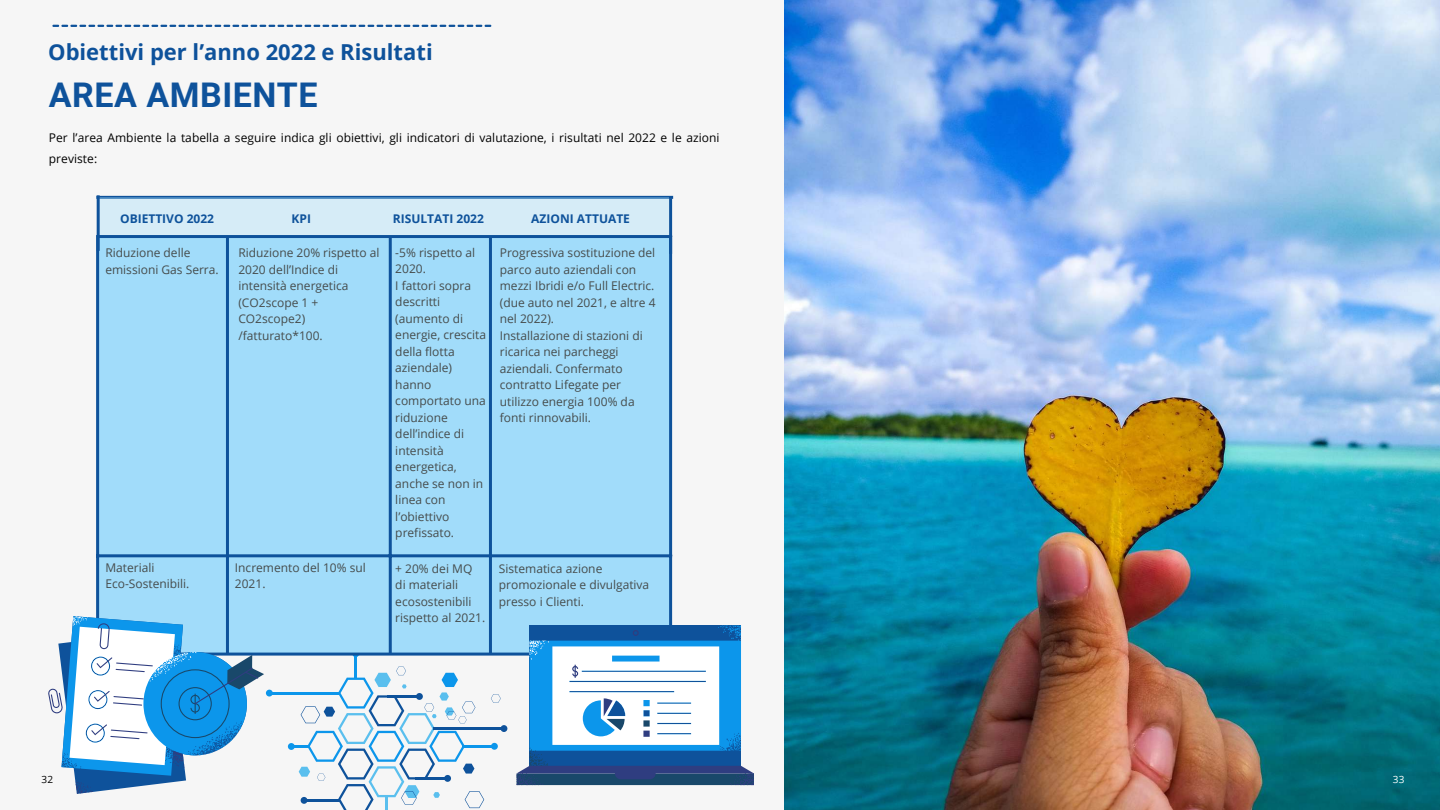
<style>
.page{position:relative;width:1440px;height:810px;background:#f6f6f6}
.page>*{position:absolute;margin:0;border:0;box-sizing:border-box;transform-origin:0 0}
.t1{font:700 34px "Roboto";letter-spacing:.015em;color:#0e529b}
.t2{font:700 22px "Open Sans";color:#0e529b}
.t3{font:12px/16.5px "Open Sans";color:#464c4c}
.t4{font:12px/21px "Open Sans";letter-spacing:.005em;color:#000}
.t5{font:700 12px "Open Sans";color:#0e529b}
.t6{font:10px "Open Sans";color:#000}
.t7{font:10px "Open Sans";color:#fff}
</style>
<div class="page">
<hr style="left:96px;top:196px;width:577px;height:3px;background:#0e529b">
<div style="left:97px;top:197px;width:571px;height:39px;background:#d6ecf7"></div>
<img style="left:784px;top:0;width:656px;height:810px">
<svg style="left:52px;top:25px;width:439px;height:2px"></svg>
<svg style="left:491px;top:694px;width:10px;height:9px"></svg>
<hr style="left:269px;top:692px;width:71px;height:2px;background:#0c96eb">
<div style="left:266px;top:690px;width:7px;height:7px;background:#0c96eb;border-radius:50%"></div>
<hr style="left:462px;top:745px;width:33px;height:2px;background:#0c96eb">
<div style="left:491px;top:743px;width:7px;height:7px;background:#0c96eb;border-radius:50%"></div>
<svg style="left:299px;top:667px;width:185px;height:143px"></svg>
<hr style="left:355px;top:654px;width:2px;height:25px;background:#0c96eb">
<div style="left:352px;top:650px;width:7px;height:7px;background:#0c96eb;border-radius:50%"></div>
<hr style="left:291px;top:745px;width:18px;height:3px;background:#0c96eb">
<div style="left:288px;top:743px;width:7px;height:7px;background:#0c96eb;border-radius:50%"></div>
<hr style="left:387px;top:695px;width:33px;height:3px;background:#0e529b">
<div style="left:416px;top:693px;width:7px;height:7px;background:#0e529b;border-radius:50%"></div>
<hr style="left:433px;top:727px;width:71px;height:3px;background:#0e529b">
<div style="left:501px;top:725px;width:6px;height:7px;background:#0e529b;border-radius:50%"></div>
<div style="left:99px;top:238px;width:570px;height:415px;background:#a1dcfa"></div>
<hr style="left:96px;top:238px;width:3px;height:415px;background:#0e529b">
<hr style="left:226px;top:238px;width:3px;height:415px;background:#0e529b">
<hr style="left:389px;top:238px;width:3px;height:415px;background:#0e529b">
<hr style="left:489px;top:238px;width:3px;height:415px;background:#0e529b">
<hr style="left:669px;top:238px;width:3px;height:415px;background:#0e529b">
<hr style="left:96px;top:235px;width:576px;height:3px;background:#0e529b">
<hr style="left:96px;top:554px;width:576px;height:3px;background:#0e529b">
<hr style="left:96px;top:653px;width:576px;height:3px;background:#0e529b">
<hr style="left:97px;top:195px;width:3px;height:56px;background:#0e529b">
<hr style="left:669px;top:198px;width:3px;height:56px;background:#0e529b">
<svg style="left:48px;top:616px;width:216px;height:178px"></svg>
<svg style="left:517px;top:625px;width:237px;height:160px"></svg>
<h2 class="t2" style="left:48px;top:37px;width:386px">Obiettivi per l’anno 2022 e Risultati</h2>
<h1 class="t1" style="left:49px;top:76px;width:270px">AREA AMBIENTE</h1>
<p class="t4" style="left:49px;top:127px;width:672px">Per l’area Ambiente la tabella a seguire indica gli obiettivi, gli indicatori di valutazione, i risultati nel 2022 e le azioni previste:</p>
<p class="t5" style="left:120px;top:210px;width:95px">OBIETTIVO 2022</p>
<p class="t5" style="left:292px;top:210px;width:21px">KPI</p>
<p class="t5" style="left:393px;top:210px;width:92px">RISULTATI 2022</p>
<p class="t5" style="left:531px;top:210px;width:100px">AZIONI ATTUATE</p>
<p class="t3" style="left:105px;top:244px;width:115px">Riduzione delle emissioni Gas Serra.</p>
<p class="t3" style="left:238px;top:244px;width:143px">Riduzione 20% rispetto al<br>2020 dell’Indice di intensità energetica (CO2scope 1 +<br>CO2scope2) /fatturato*100.</p>
<p class="t3" style="left:395px;top:244px;width:92px">-5% rispetto al<br>2020.<br>I fattori sopra descritti (aumento di energie, crescita della flotta aziendale) hanno comportato una riduzione dell’indice di intensità energetica, anche se non in linea con l’obiettivo prefissato.</p>
<p class="t3" style="left:500px;top:244px;width:157px">Progressiva sostituzione del parco auto aziendali con mezzi Ibridi e/o Full Electric. (due auto nel 2021, e altre 4 nel 2022).<br>Installazione di stazioni di ricarica nei parcheggi aziendali. Confermato contratto Lifegate per utilizzo energia 100% da fonti rinnovabili.</p>
<p class="t3" style="left:105px;top:559px;width:85px">Materiali<br>Eco-Sostenibili.</p>
<p class="t3" style="left:235px;top:559px;width:132px">Incremento del 10% sul<br>2021.</p>
<p class="t3" style="left:395px;top:560px;width:91px">+ 20% dei MQ di materiali ecosostenibili rispetto al 2021.</p>
<p class="t3" style="left:499px;top:560px;width:152px">Sistematica azione promozionale e divulgativa presso i Clienti.</p>
<p class="t6" style="left:42px;top:773px;width:13px">32</p>
<p class="t7" style="left:1393px;top:773px;width:13px">33</p>
</div>
